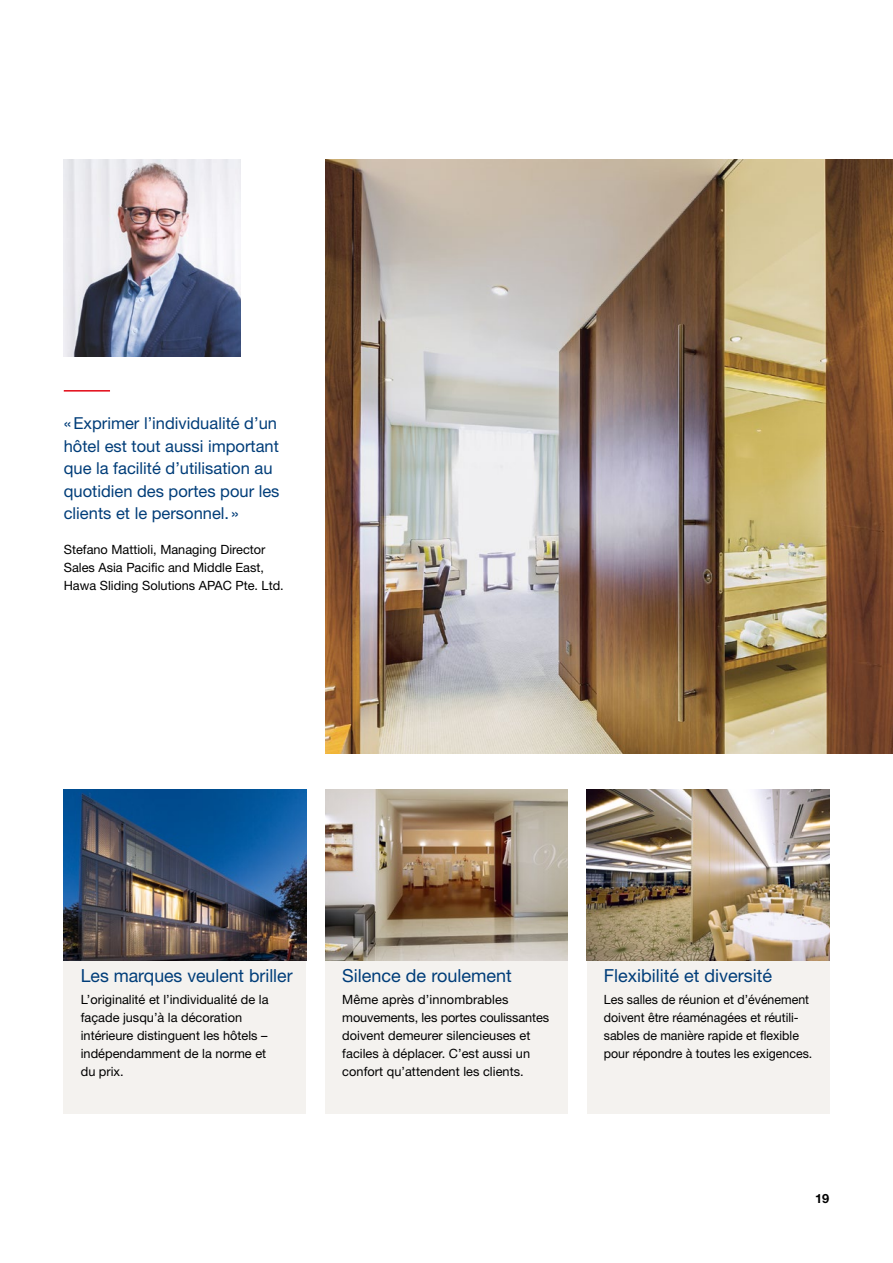
<style>
.page{position:relative;width:893px;height:1263px;background:#fff}
.page>*{position:absolute;margin:0;border:0;box-sizing:border-box;transform-origin:0 0}
.t1{font:18px "Helvetica Neue LT Std";color:#003d79}
.t2{font:16.5px/22.5px "Helvetica Neue LT Std";color:#003d79}
.t3{font:12.75px/18px "Helvetica Neue LT Std";color:#000}
.t4{font:700 12.75px "Helvetica Neue LT Std";color:#000}
</style>
<div class="page">
<div style="left:64px;top:960px;width:242px;height:153px;background:#f4f2ef"></div>
<div style="left:325px;top:960px;width:243px;height:153px;background:#f4f2ef"></div>
<div style="left:587px;top:960px;width:242px;height:153px;background:#f4f2ef"></div>
<hr style="left:64px;top:390px;width:46px;height:2px;background:#e30613">
<img style="left:325px;top:159px;width:568px;height:594px">
<img style="left:64px;top:789px;width:242px;height:171px">
<img style="left:325px;top:789px;width:243px;height:171px">
<img style="left:587px;top:789px;width:242px;height:171px">
<img style="left:64px;top:159px;width:177px;height:198px">
<p class="t2" style="left:64px;top:412px;width:217px">«Exprimer l’individualité d’un hôtel est tout aussi important que la facilité d’utilisation au quotidien des portes pour les clients et le personnel. »</p>
<p class="t3" style="left:64px;top:540px;width:222px">Stefano Mattioli, Managing Director<br>Sales Asia Pacific and Middle East,<br>Hawa Sliding Solutions APAC Pte. Ltd.</p>
<h1 class="t1" style="left:81px;top:964px;width:213px">Les marques veulent briller</h1>
<p class="t3" style="left:81px;top:990px;width:189px">L’originalité et l’individualité de la façade jusqu’à la décoration intérieure distinguent les hôtels – indépendamment de la norme et du prix.</p>
<h1 class="t1" style="left:342px;top:964px;width:171px">Silence de roulement</h1>
<p class="t3" style="left:342px;top:990px;width:208px">Même après d’innombrables mouvements, les portes coulissantes doivent demeurer silencieuses et faciles à déplacer. C’est aussi un confort qu’attendent les clients.</p>
<h1 class="t1" style="left:604px;top:964px;width:170px">Flexibilité et diversité</h1>
<p class="t3" style="left:604px;top:990px;width:210px">Les salles de réunion et d’événement doivent être réaménagées et réutili&shy;sables de manière rapide et flexible pour répondre à toutes les exigences.</p>
<p class="t4" style="left:815px;top:1191px;width:16px">19</p>
</div>
